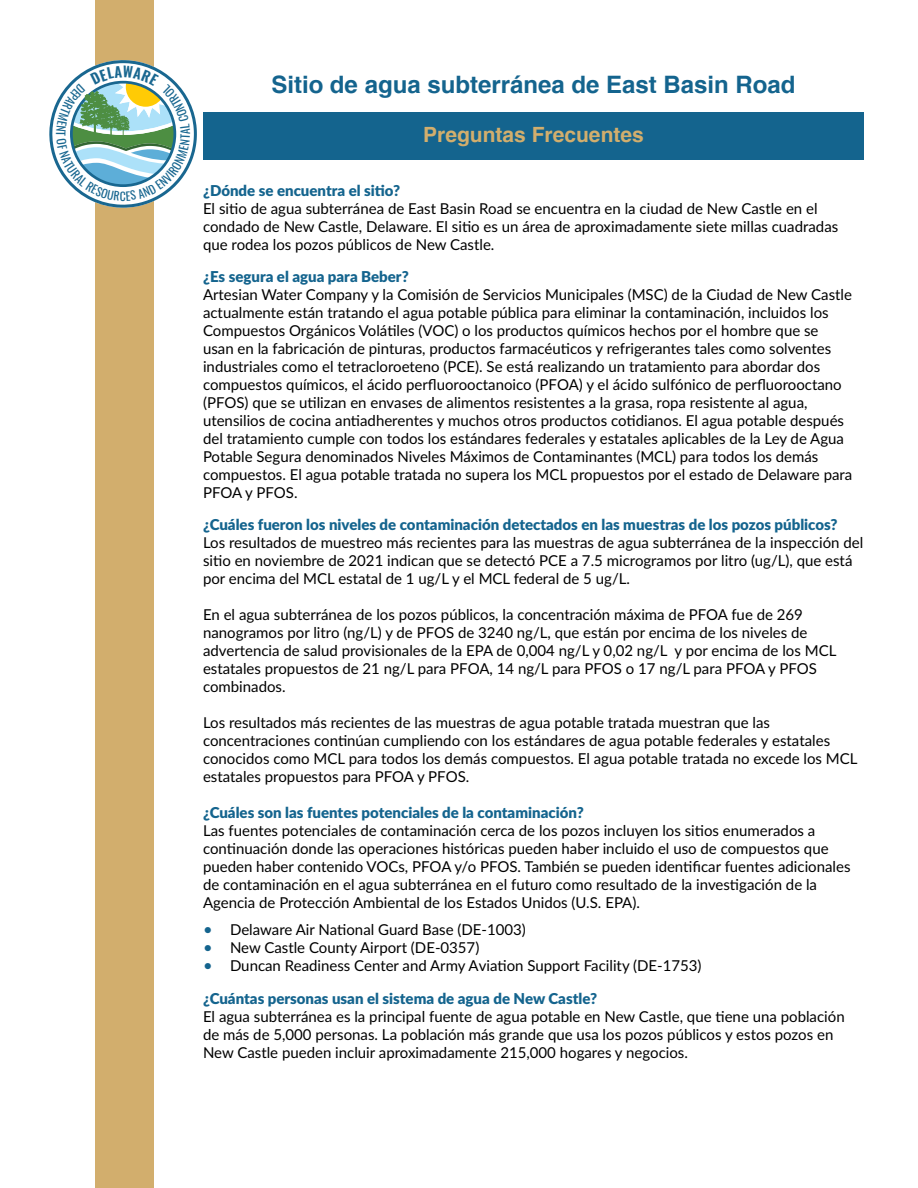
<style>
.page{position:relative;width:918px;height:1188px;background:#fff}
.page>*{position:absolute;margin:0;border:0;box-sizing:border-box;transform-origin:0 0}
.t1{font:700 24px "Switzerland";color:#14648e}
.t2{font:700 21px "Switzerland";color:#d2ae6d}
.t3{font:15px/18px "Lato";color:#000}
.t4{font:900 15px "Lato";color:#14648e}
.t5{font:11.55px "Oswald";color:#196790}
.s1{font-size:16.5px;color:#14648e}
</style>
<div class="page">
<div style="left:203px;top:112px;width:661px;height:48px;background:#14648e"></div>
<div style="left:95px;top:0;width:58px;height:1188px;background:#d2ae6d"></div>
<svg style="left:49px;top:60px;width:148px;height:148px"></svg>
<p class="t5" style="left:71px;top:131px;width:6px;rotate:90deg">T</p>
<p class="t1" style="left:271px;top:70px;width:526px">Sitio de agua subterránea de East Basin Road</p>
<p class="t2" style="left:423px;top:122px;width:222px">Preguntas Frecuentes</p>
<p class="t5" style="left:120px;top:186px;width:8px">C</p>
<p class="t4" style="left:203px;top:179px;width:199px">¿Dónde se encuentra el sitio?</p>
<p class="t3" style="left:203px;top:199px;width:637px">El sitio de agua subterránea de East Basin Road se encuentra en la ciudad de New Castle en el condado de New Castle, Delaware. El sitio es un área de aproximadamente siete millas cuadradas que rodea los pozos públicos de New Castle.</p>
<p class="t4" style="left:203px;top:265px;width:207px">¿Es segura el agua para Beber?</p>
<p class="t3" style="left:203px;top:285px;width:651px">Artesian Water Company y la Comisión de Servicios Municipales (MSC) de la Ciudad de New Castle actualmente están tratando el agua potable pública para eliminar la contaminación, incluidos los Compuestos Orgánicos Volátiles (VOC) o los productos químicos hechos por el hombre que se usan en la fabricación de pinturas, productos farmacéuticos y refrigerantes tales como solventes industriales como el tetracloroeteno (PCE). Se está realizando un tratamiento para abordar dos compuestos químicos, el ácido perfluorooctanoico (PFOA) y el ácido sulfónico de perfluorooctano (PFOS) que se utilizan en envases de alimentos resistentes a la grasa, ropa resistente al agua, utensilios de cocina antiadherentes y muchos otros productos cotidianos. El agua potable después del tratamiento cumple con todos los estándares federales y estatales aplicables de la Ley de Agua Potable Segura denominados Niveles Máximos de Contaminantes (MCL) para todos los demás compuestos. El agua potable tratada no supera los MCL propuestos por el estado de Delaware para PFOA y PFOS.</p>
<p class="t4" style="left:203px;top:514px;width:636px">¿Cuáles fueron los niveles de contaminación detectados en las muestras de los pozos públicos?</p>
<p class="t3" style="left:203px;top:533px;width:662px">Los resultados de muestreo más recientes para las muestras de agua subterránea de la inspección del sitio en noviembre de 2021 indican que se detectó PCE a 7.5 microgramos por litro (ug/L), que está por encima del MCL estatal de 1 ug/L y el MCL federal de 5 ug/L.</p>
<p class="t3" style="left:203px;top:605px;width:635px">En el agua subterránea de los pozos públicos, la concentración máxima de PFOA fue de 269 nanogramos por litro (ng/L) y de PFOS de 3240 ng/L, que están por encima de los niveles de advertencia de salud provisionales de la EPA de 0,004 ng/L y 0,02 ng/L y por encima de los MCL estatales propuestos de 21 ng/L para PFOA, 14 ng/L para PFOS o 17 ng/L para PFOA y PFOS combinados.</p>
<p class="t3" style="left:203px;top:713px;width:656px">Los resultados más recientes de las muestras de agua potable tratada muestran que las concentraciones continúan cumpliendo con los estándares de agua potable federales y estatales conocidos como MCL para todos los demás compuestos. El agua potable tratada no excede los MCL estatales propuestos para PFOA y PFOS.</p>
<p class="t4" style="left:203px;top:802px;width:382px">¿Cuáles son las fuentes potenciales de la contaminación?</p>
<p class="t3" style="left:203px;top:821px;width:649px">Las fuentes potenciales de contaminación cerca de los pozos incluyen los sitios enumerados a continuación donde las operaciones históricas pueden haber incluido el uso de compuestos que pueden haber contenido VOCs, PFOA y/o PFOS. También se pueden identificar fuentes adicionales de contaminación en el agua subterránea en el futuro como resultado de la investigación de la Agencia de Protección Ambiental de los Estados Unidos (U.S. EPA).</p>
<p class="t3" style="left:203px;top:920px;width:324px"><span class="s1">•</span> Delaware Air National Guard Base (DE-1003)</p>
<p class="t3" style="left:203px;top:938px;width:278px"><span class="s1">•</span> New Castle County Airport (DE-0357)</p>
<p class="t3" style="left:203px;top:956px;width:500px"><span class="s1">•</span> Duncan Readiness Center and Army Aviation Support Facility (DE-1753)</p>
<p class="t4" style="left:203px;top:987px;width:396px">¿Cuántas personas usan el sistema de agua de New Castle?</p>
<p class="t3" style="left:203px;top:1007px;width:643px">El agua subterránea es la principal fuente de agua potable en New Castle, que tiene una población de más de 5,000 personas. La población más grande que usa los pozos públicos y estos pozos en<br>New Castle pueden incluir aproximadamente 215,000 hogares y negocios.</p>
</div>
